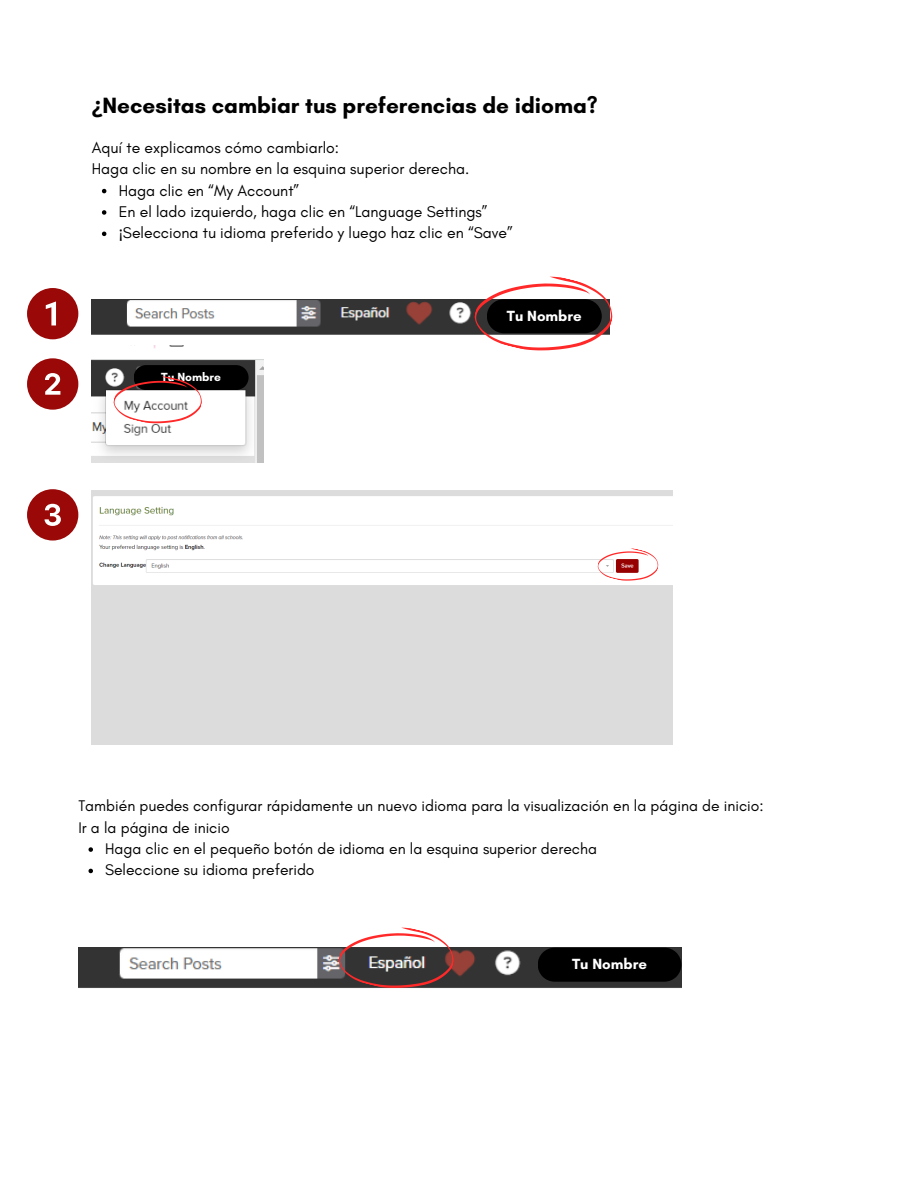
<style>
.page{position:relative;width:918px;height:1188px;background:#fff}
.page>*{position:absolute;margin:0;border:0;box-sizing:border-box;transform-origin:0 0}
.t1{font:700 22.5px "Glacial Indifference";color:#000}
.t2{font:15.75px/21.3px "Glacial Indifference";color:#000}
.t3{font:700 15px "Glacial Indifference";color:#fff}
.t4{font:700 12px "Glacial Indifference";color:#fff}
.s1{font-family:"Noto Sans"}
</style>
<div class="page">
<img style="left:92px;top:299px;width:377px;height:47px">
<img style="left:92px;top:490px;width:581px;height:255px">
<svg style="left:595px;top:541px;width:66px;height:48px"></svg>
<img style="left:92px;top:346px;width:172px;height:117px">
<svg style="left:110px;top:365px;width:139px;height:70px"></svg>
<svg style="left:27px;top:358px;width:51px;height:52px"></svg>
<svg style="left:27px;top:489px;width:51px;height:52px"></svg>
<svg style="left:27px;top:288px;width:51px;height:51px"></svg>
<svg style="left:102px;top:189px;width:4px;height:4px"></svg>
<svg style="left:102px;top:210px;width:4px;height:5px"></svg>
<svg style="left:102px;top:232px;width:4px;height:4px"></svg>
<svg style="left:89px;top:847px;width:4px;height:5px"></svg>
<svg style="left:89px;top:869px;width:4px;height:4px"></svg>
<img style="left:78px;top:948px;width:603px;height:40px">
<svg style="left:334px;top:927px;width:125px;height:61px"></svg>
<svg style="left:469px;top:276px;width:144px;height:75px"></svg>
<svg style="left:538px;top:948px;width:143px;height:34px;background:#020202"></svg>
<h3 class="t1" style="left:92px;top:92px;width:508px"><span class="s1">¿</span>Necesitas cambiar tus preferencias de idioma?</h3>
<p class="t2" style="left:92px;top:137px;width:379px">Aquí te explicamos cómo cambiarlo:<br>Haga clic en su nombre en la esquina superior derecha.</p>
<p class="t2" style="left:119px;top:179px;width:182px">Haga clic en “My Account”</p>
<p class="t2" style="left:119px;top:201px;width:370px">En el lado izquierdo, haga clic en “Language Settings”</p>
<p class="t2" style="left:119px;top:222px;width:396px"><span class="s1">¡</span>Selecciona tu idioma preferido y luego haz clic en “Save”</p>
<h1 class="t4" style="left:161px;top:369px;width:61px">Tu Nombre</h1>
<p class="t3" style="left:507px;top:306px;width:76px">Tu Nombre</p>
<h2 class="t2" style="left:78px;top:795px;width:687px">También puedes configurar rápidamente un nuevo idioma para la visualización en la página de inicio:<br>Ir a la página de inicio</h2>
<p class="t2" style="left:105px;top:838px;width:493px">Haga clic en el pequeño botón de idioma en la esquina superior derecha</p>
<p class="t2" style="left:105px;top:859px;width:211px">Seleccione su idioma preferido</p>
<p class="t3" style="left:572px;top:955px;width:76px">Tu Nombre</p>
</div>
